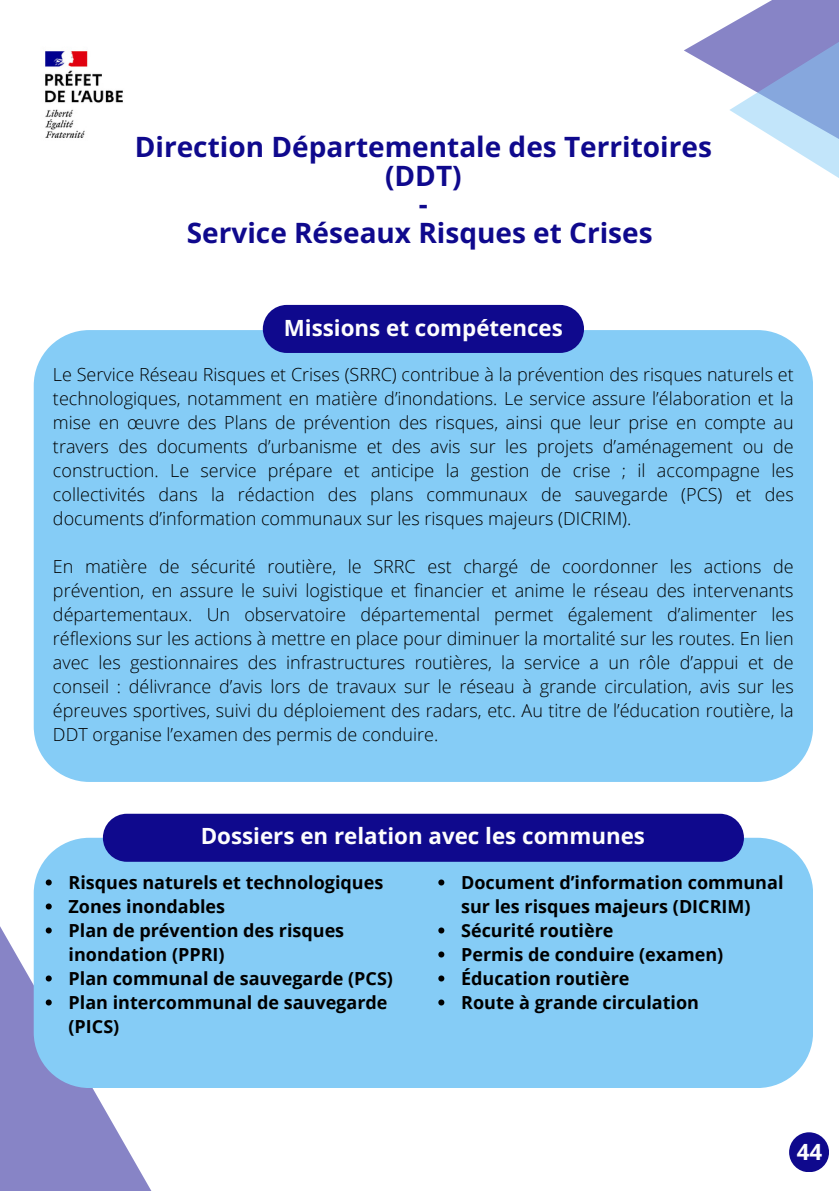
<style>
.page{position:relative;width:839px;height:1191px;background:#fff}
.page>*{position:absolute;margin:0;border:0;box-sizing:border-box;transform-origin:0 0}
.t1{font:700 28px/28.4px "Open Sans";color:#0f098d;text-align:center}
.t2{font:700 22.4px "Open Sans";color:#fdfdfd}
.t3{font:300 18px/24px "Open Sans";color:#000;text-align:justify}
.t4{font:700 18px/24px "Open Sans";color:#000}
</style>
<div class="page">
<svg style="left:0;top:889px;width:152px;height:302px;fill:#8784c6"></svg>
<svg style="left:684px;top:24px;width:45px;height:52px"></svg>
<svg style="left:729px;top:0;width:109px;height:178px"></svg>
<img style="left:45px;top:51px;width:78px;height:87px">
<div style="left:34px;top:330px;width:779px;height:452px;background:#85ccf6"></div>
<div style="left:263px;top:305px;width:321px;height:48px;background:#0f098d;border-radius:24px"></div>
<div style="left:789px;top:1132px;width:40px;height:40px;background:#0f098d;border-radius:50%"></div>
<svg style="left:34px;top:838px;width:779px;height:250px;background:#8bcdf5"></svg>
<div style="left:103px;top:814px;width:641px;height:48px;background:#0f098d;border-radius:24px"></div>
<div style="left:426px;top:868px;width:383px;height:173px;background:#85ccf6"></div>
<svg style="left:438px;top:880px;width:6px;height:6px"></svg>
<svg style="left:438px;top:928px;width:6px;height:6px"></svg>
<svg style="left:438px;top:952px;width:6px;height:6px"></svg>
<svg style="left:438px;top:976px;width:6px;height:6px"></svg>
<svg style="left:438px;top:1000px;width:6px;height:6px"></svg>
<div style="left:34px;top:868px;width:384px;height:206px;background:#85ccf6"></div>
<svg style="left:46px;top:880px;width:6px;height:6px"></svg>
<svg style="left:46px;top:904px;width:6px;height:6px"></svg>
<svg style="left:46px;top:928px;width:6px;height:6px"></svg>
<svg style="left:46px;top:976px;width:6px;height:6px"></svg>
<svg style="left:46px;top:1000px;width:6px;height:6px"></svg>
<p class="t1" style="left:135px;top:132px;width:578px">Direction Départementale des Territoires (DDT)</p>
<p class="t1" style="left:419px;top:189px;width:10px">-</p>
<p class="t1" style="left:187px;top:218px;width:467px">Service Réseaux Risques et Crises</p>
<p class="t2" style="left:284px;top:312px;width:280px">Missions et compétences</p>
<p class="t3" style="left:53px;top:362px;width:742px">Le Service Réseau Risques et Crises (SRRC) contribue à la prévention des risques naturels et technologiques, notamment en matière d’inondations. Le service assure l’élaboration et la mise en œuvre des Plans de prévention des risques, ainsi que leur prise en compte au travers des documents d’urbanisme et des avis sur les projets d’aménagement ou de construction. Le service prépare et anticipe la gestion de crise ; il accompagne les collectivités dans la rédaction des plans communaux de sauvegarde (PCS) et des documents d’information communaux sur les risques majeurs (DICRIM).</p>
<p class="t3" style="left:53px;top:554px;width:742px">En matière de sécurité routière, le SRRC est chargé de coordonner les actions de prévention, en assure le suivi logistique et financier et anime le réseau des intervenants départementaux. Un observatoire départemental permet également d’alimenter les réflexions sur les actions à mettre en place pour diminuer la mortalité sur les routes. En lien avec les gestionnaires des infrastructures routières, la service a un rôle d’appui et de conseil : délivrance d’avis lors de travaux sur le réseau à grande circulation, avis sur les épreuves sportives, suivi du déploiement des radars, etc. Au titre de l’éducation routière, la DDT organise l’examen des permis de conduire.</p>
<p class="t2" style="left:201px;top:820px;width:446px">Dossiers en relation avec les communes</p>
<p class="t4" style="left:461px;top:870px;width:324px">Document d’information communal sur les risques majeurs (DICRIM)</p>
<p class="t4" style="left:461px;top:918px;width:154px">Sécurité routière</p>
<p class="t4" style="left:461px;top:942px;width:264px">Permis de conduire (examen)</p>
<p class="t4" style="left:461px;top:966px;width:170px">Éducation routière</p>
<p class="t4" style="left:461px;top:990px;width:239px">Route à grande circulation</p>
<p class="t4" style="left:69px;top:870px;width:316px">Risques naturels et technologiques</p>
<p class="t4" style="left:69px;top:894px;width:158px">Zones inondables</p>
<p class="t4" style="left:69px;top:918px;width:277px">Plan de prévention des risques inondation (PPRI)</p>
<p class="t4" style="left:69px;top:966px;width:326px">Plan communal de sauvegarde (PCS)</p>
<p class="t4" style="left:69px;top:990px;width:320px">Plan intercommunal de sauvegarde (PICS)</p>
<p class="t2" style="left:796px;top:1136px;width:27px">44</p>
</div>
